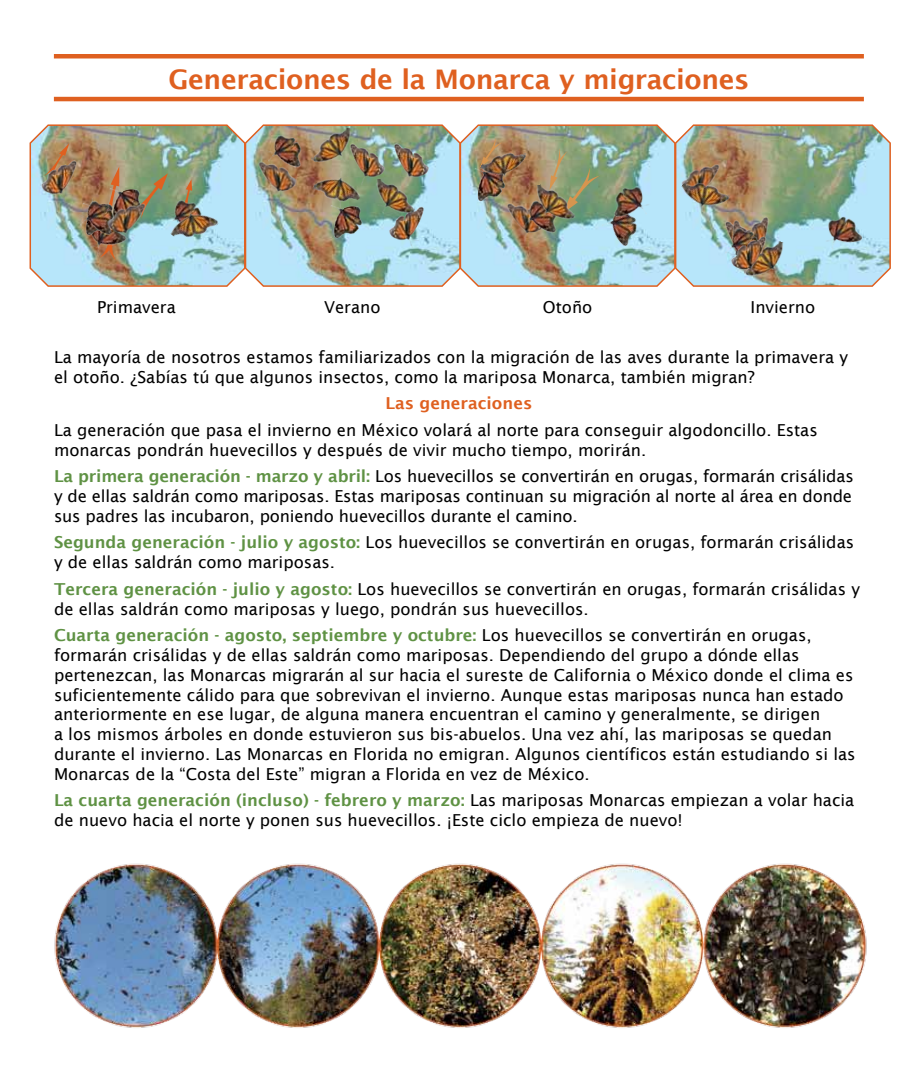
<style>
.page{position:relative;width:918px;height:1080px;background:#fff}
.page>*{position:absolute;margin:0;border:0;box-sizing:border-box;transform-origin:0 0}
.t1{font:600 27px "Lucida Sans";letter-spacing:-.015em;color:#df6020}
.t2{font:16.5px/19.8px "Lucida Sans";color:#000}
.t3{font:600 16.5px "Lucida Sans";color:#df6020}
.s1{font-weight:600;color:#5f9244}
</style>
<div class="page">
<img style="left:30px;top:124px;width:861px;height:163px">
<img style="left:169px;top:192px;width:42px;height:7px">
<img style="left:72px;top:219px;width:7px;height:23px">
<img style="left:169px;top:199px;width:51px;height:54px">
<img style="left:29px;top:141px;width:69px;height:78px">
<img style="left:79px;top:175px;width:90px;height:90px">
<img style="left:54px;top:863px;width:813px;height:165px">
<hr style="left:54px;top:97px;width:810px;height:4px;background:#df6020">
<hr style="left:54px;top:54px;width:810px;height:4px;background:#df6020">
<h1 class="t1" style="left:168px;top:63px;width:583px">Generaciones de la Monarca y migraciones</h1>
<p class="t2" style="left:97px;top:297px;width:80px">Primavera</p>
<p class="t2" style="left:324px;top:297px;width:58px">Verano</p>
<p class="t2" style="left:543px;top:297px;width:51px">Otoño</p>
<p class="t2" style="left:751px;top:297px;width:66px">Invierno</p>
<p class="t2" style="left:54px;top:347px;width:796px">La mayoría de nosotros estamos familiarizados con la migración de las aves durante la primavera y el otoño. ¿Sabías tú que algunos insectos, como la mariposa Monarca, también migran?</p>
<p class="t3" style="left:386px;top:394px;width:148px">Las generaciones</p>
<p class="t2" style="left:54px;top:420px;width:765px">La generación que pasa el invierno en México volará al norte para conseguir algodoncillo. Estas monarcas pondrán huevecillos y después de vivir mucho tiempo, morirán.</p>
<p class="t2" style="left:54px;top:466px;width:801px;text-align:justify"><span class="s1">La primera generación - marzo y abril:</span> Los huevecillos se convertirán en orugas, formarán crisálidas y de ellas saldrán como mariposas. Estas mariposas continuan su migración al norte al área en donde sus padres las incubaron, poniendo huevecillos durante el camino.</p>
<p class="t2" style="left:54px;top:533px;width:802px"><span class="s1">Segunda generación - julio y agosto:</span> Los huevecillos se convertirán en orugas, formarán crisálidas y de ellas saldrán como mariposas.</p>
<p class="t2" style="left:54px;top:579px;width:807px"><span class="s1">Tercera generación - julio y agosto:</span> Los huevecillos se convertirán en orugas, formarán crisálidas y de ellas saldrán como mariposas y luego, pondrán sus huevecillos.</p>
<p class="t2" style="left:54px;top:625px;width:803px"><span class="s1">Cuarta generación - agosto, septiembre y octubre:</span> Los huevecillos se convertirán en orugas, formarán crisálidas y de ellas saldrán como mariposas. Dependiendo del grupo a dónde ellas pertenezcan, las Monarcas migrarán al sur hacia el sureste de California o México donde el clima es suficientemente cálido para que sobrevivan el invierno. Aunque estas mariposas nunca han estado anteriormente en ese lugar, de alguna manera encuentran el camino y generalmente, se dirigen<br>a los mismos árboles en donde estuvieron sus bis-abuelos. Una vez ahí, las mariposas se quedan durante el invierno. Las Monarcas en Florida no emigran. Algunos científicos están estudiando si las Monarcas de la “Costa del Este” migran a Florida en vez de México.</p>
<p class="t2" style="left:54px;top:790px;width:802px"><span class="s1">La cuarta generación (incluso) - febrero y marzo:</span> Las mariposas Monarcas empiezan a volar hacia de nuevo hacia el norte y ponen sus huevecillos. ¡Este ciclo empieza de nuevo!</p>
</div>
